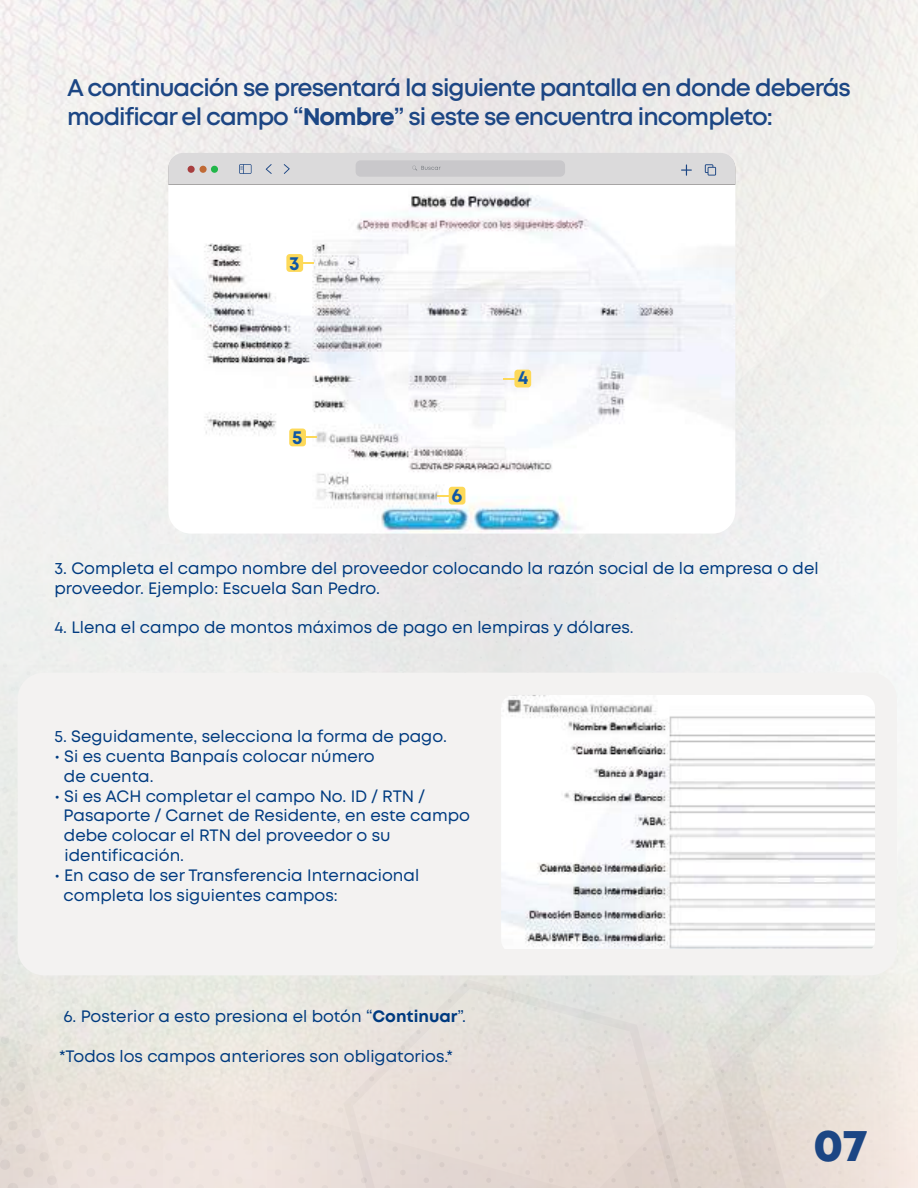
<style>
.page{position:relative;width:918px;height:1188px;background:#fff}
.page>*{position:absolute;margin:0;border:0;box-sizing:border-box;transform-origin:0 0}
.t1{font:800 45px "Mont";color:#1c4684}
.t2{font:600 24px/28.8px "Mont";letter-spacing:-.04em;color:#1c4684}
.t3{font:700 19.05px "Mont";color:#1057a5}
.t4{font:16.5px/19.8px "Mont";color:#003b80}
.s1{font-weight:700}
</style>
<div class="page">
<img style="left:168px;top:185px;width:567px;height:349px">
<div style="left:167px;top:153px;width:568px;height:32px;background:#dbdadb"></div>
<div style="left:188px;top:166px;width:7px;height:7px;background:#a83e3f;border-radius:50%"></div>
<div style="left:200px;top:166px;width:7px;height:7px;background:#c06a35;border-radius:50%"></div>
<div style="left:211px;top:166px;width:7px;height:7px;background:#21b649;border-radius:50%"></div>
<svg style="left:266px;top:164px;width:24px;height:11px"></svg>
<div style="left:356px;top:160px;width:209px;height:17px;background:#c9c8cb;border-radius:5px"></div>
<svg style="left:675px;top:164px;width:17px;height:18px"></svg>
<svg style="left:705px;top:164px;width:11px;height:12px"></svg>
<svg style="left:239px;top:164px;width:17px;height:10px"></svg>
<svg style="left:412px;top:166px;width:29px;height:5px"></svg>
<div style="left:18px;top:673px;width:879px;height:302px;background:#f3f2f1;border-radius:26px"></div>
<img style="left:501px;top:695px;width:374px;height:254px">
<div style="left:286px;top:254px;width:17px;height:18px;background:#fdd959;border-radius:3px"></div>
<svg style="left:303px;top:262px;width:11px;height:7px"></svg>
<div style="left:514px;top:370px;width:17px;height:17px;background:#fdd959;border-radius:3px"></div>
<svg style="left:504px;top:376px;width:11px;height:3px"></svg>
<div style="left:289px;top:429px;width:17px;height:17px;background:#fdd959;border-radius:3px"></div>
<svg style="left:305px;top:430px;width:12px;height:8px"></svg>
<div style="left:449px;top:487px;width:16px;height:18px;background:#fdd959;border-radius:3px"></div>
<svg style="left:437px;top:495px;width:12px;height:8px"></svg>
<h2 class="t2" style="left:67px;top:74px;width:785px">A continuación se presentará la siguiente pantalla en donde deberás modificar el campo “<span class="s1">Nombre</span>” si este se encuentra incompleto:</h2>
<p class="t3" style="left:289px;top:250px;width:12px">3</p>
<p class="t3" style="left:292px;top:425px;width:12px">5</p>
<p class="t3" style="left:452px;top:483px;width:12px">6</p>
<p class="t3" style="left:518px;top:365px;width:12px">4</p>
<p class="t4" style="left:54px;top:558px;width:766px">3. Completa el campo nombre del proveedor colocando la razón social de la empresa o del proveedor. Ejemplo: Escuela San Pedro.</p>
<p class="t4" style="left:54px;top:618px;width:581px">4. Llena el campo de montos máximos de pago en lempiras y dólares.</p>
<p class="t4" style="left:54px;top:727px;width:394px">5. Seguidamente, selecciona la forma de pago.</p>
<p class="t4" style="left:64px;top:746px;width:312px;text-indent:-10px">• Si es cuenta Banpaís colocar número de cuenta.</p>
<p class="t4" style="left:64px;top:786px;width:408px;text-indent:-9px">• Si es ACH completar el campo No. ID / RTN / Pasaporte / Carnet de Residente, en este campo debe colocar el RTN del proveedor o su identificación.</p>
<p class="t4" style="left:64px;top:865px;width:357px;text-indent:-9px">• En caso de ser Transferencia Internacional completa los siguientes campos:</p>
<p class="t4" style="left:63px;top:1007px;width:404px">6. Posterior a esto presiona el botón “<span class="s1">Continuar</span>”.</p>
<p class="t4" style="left:59px;top:1046px;width:395px">*Todos los campos anteriores son obligatorios.*</p>
<h1 class="t1" style="left:813px;top:1116px;width:56px">07</h1>
</div>
